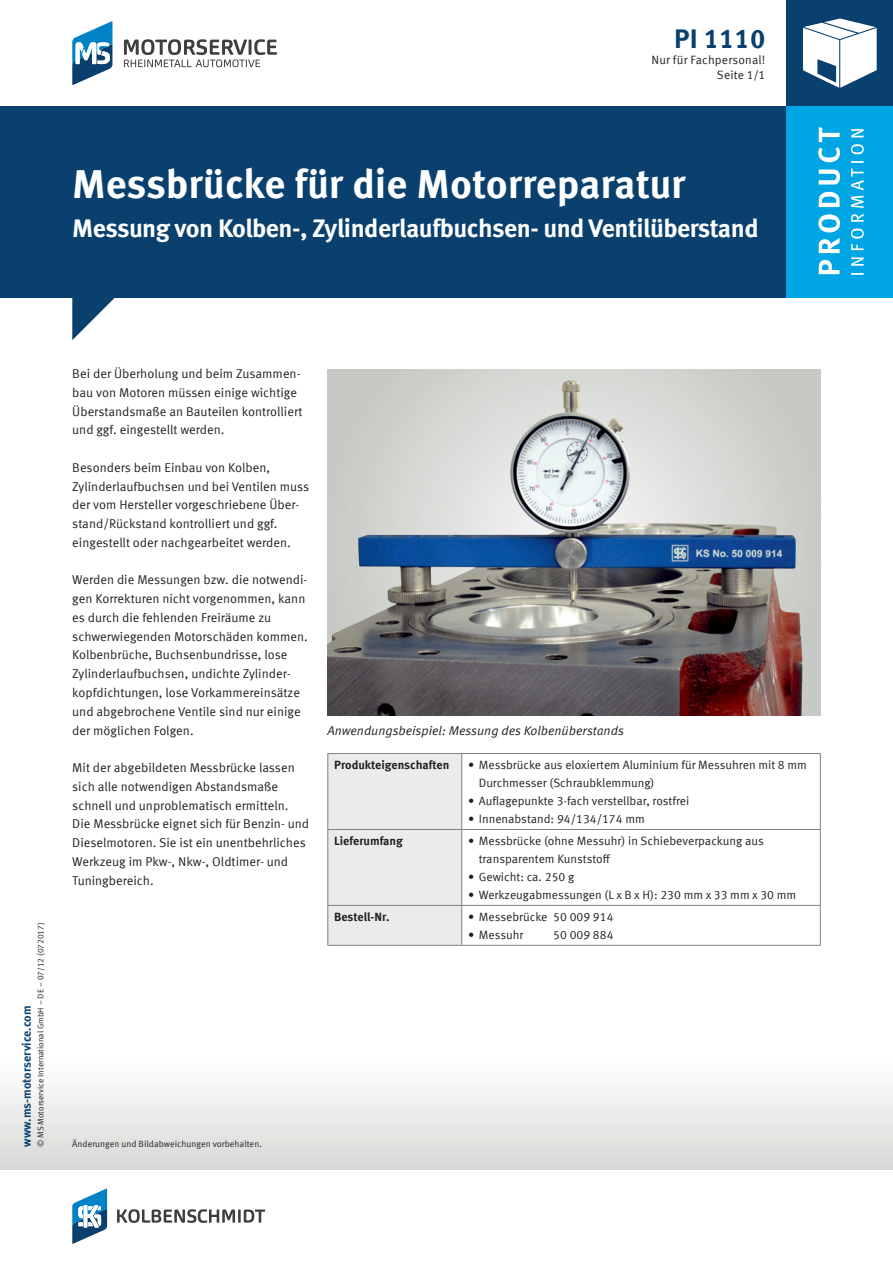
<style>
.page{position:relative;width:893px;height:1263px;background:#fff}
.page>*{position:absolute;margin:0;border:0;box-sizing:border-box;transform-origin:0 0}
.t1{font:700 40.5px "Meta Offc Pro";letter-spacing:-.005em;color:#fff}
.t2{font:700 27px "Meta Offc Pro";color:#09406e}
.t3{font:700 25.5px "Meta Offc Pro";letter-spacing:-.02em;color:#fff}
.t4{font:12.75px/18.8px "Meta Offc Pro Norm";color:#231f20}
.t5{font:12.75px "Meta Offc Pro Norm Ita";color:#231f20}
.t6{font:12px/18px "Meta Offc Pro Norm";color:#231f20}
.t7{font:700 12px "Meta Offc Pro";color:#231f20}
.t8{font:700 12px "Meta Offc Pro";color:#09406e}
.t9{font:9px "Meta Offc Pro Norm";color:#231f20}
.t10{font:8.25px "Meta Offc Pro Norm";color:#231f20}
</style>
<div class="page">
<div style="left:0;top:1054px;width:893px;height:115px;background:linear-gradient(to bottom,#fff,#d8d9d6)"></div>
<div style="left:0;top:106px;width:893px;height:192px;background:#09406e"></div>
<svg style="left:72px;top:298px;width:43px;height:42px"></svg>
<div style="left:787px;top:0;width:106px;height:106px;background:#09406e"></div>
<svg style="left:803px;top:19px;width:74px;height:69px"></svg>
<div style="left:787px;top:106px;width:106px;height:192px;background:#00a6e4"></div>
<svg style="left:851px;top:129px;width:13px;height:146px"></svg>
<svg style="left:818px;top:127px;width:22px;height:147px"></svg>
<svg style="left:124px;top:39px;width:153px;height:28px"></svg>
<svg style="left:72px;top:21px;width:40px;height:64px"></svg>
<svg style="left:117px;top:1209px;width:148px;height:14px"></svg>
<svg style="left:72px;top:1188px;width:35px;height:56px"></svg>
<img style="left:327px;top:369px;width:494px;height:347px">
<div style="left:328px;top:754px;width:133px;height:191px;background:#ebecea"></div>
<svg style="left:462px;top:754px;width:358px;height:191px"></svg>
<hr style="left:462px;top:753px;width:359px;height:1px;background:#808083">
<hr style="left:327px;top:829px;width:135px;height:1px;background:#808083">
<hr style="left:462px;top:829px;width:359px;height:1px;background:#808083">
<hr style="left:327px;top:905px;width:135px;height:1px;background:#808083">
<hr style="left:462px;top:905px;width:359px;height:1px;background:#808083">
<hr style="left:462px;top:945px;width:359px;height:1px;background:#808083">
<hr style="left:820px;top:754px;width:1px;height:75px;background:#808083">
<hr style="left:820px;top:830px;width:1px;height:75px;background:#808083">
<hr style="left:820px;top:906px;width:1px;height:39px;background:#808083">
<hr style="left:327px;top:753px;width:135px;height:1px;background:#808083">
<hr style="left:327px;top:754px;width:1px;height:75px;background:#808083">
<hr style="left:461px;top:754px;width:1px;height:75px;background:#808083">
<hr style="left:327px;top:830px;width:1px;height:75px;background:#808083">
<hr style="left:461px;top:830px;width:1px;height:75px;background:#808083">
<hr style="left:327px;top:906px;width:1px;height:39px;background:#808083">
<hr style="left:461px;top:906px;width:1px;height:39px;background:#808083">
<hr style="left:327px;top:945px;width:135px;height:1px;background:#808083">
<h2 class="t2" style="left:674px;top:18px;width:93px">PI 1110</h2>
<p class="t6" style="left:717px;top:65px;width:50px">Seite 1/1</p>
<p class="t6" style="left:651px;top:50px;width:115px">Nur für Fachpersonal!</p>
<h1 class="t1" style="left:72px;top:152px;width:615px">Messbrücke für die Motorreparatur</h1>
<h3 class="t3" style="left:72px;top:208px;width:688px">Messung von Kolben-, Zylinderlaufbuchsen- und Ventilüberstand</h3>
<p class="t10" style="left:34px;top:1147px;width:226px;rotate:-90deg">© MS Motorservice International GmbH – DE – 07/12 (072017)</p>
<p class="t8" style="left:17px;top:1147px;width:143px;rotate:-90deg">www.ms-motorservice.com</p>
<p class="t4" style="left:72px;top:363px;width:232px">Bei der Überholung und beim Zusammen&shy;bau von Motoren müssen einige wichtige Überstandsmaße an Bauteilen kontrolliert und ggf. eingestellt werden.</p>
<p class="t4" style="left:72px;top:457px;width:239px">Besonders beim Einbau von Kolben, Zylinderlaufbuchsen und bei Ventilen muss der vom Hersteller vorgeschriebene Über&shy;stand/Rückstand kontrolliert und ggf. eingestellt oder nachgearbeitet werden.</p>
<p class="t4" style="left:72px;top:570px;width:237px">Werden die Messungen bzw. die notwendi&shy;gen Korrekturen nicht vorgenommen, kann es durch die fehlenden Freiräume zu schwerwiegenden Motorschäden kommen.<br>Kolbenbrüche, Buchsenbundrisse, lose Zylinderlaufbuchsen, undichte Zylinder&shy;kopfdichtungen, lose Vorkammereinsätze und abgebrochene Ventile sind nur einige der möglichen Folgen.</p>
<p class="t4" style="left:72px;top:757px;width:238px">Mit der abgebildeten Messbrücke lassen sich alle notwendigen Abstandsmaße schnell und unproblematisch ermitteln.<br>Die Messbrücke eignet sich für Benzin- und Dieselmotoren. Sie ist ein unentbehrliches Werkzeug im Pkw-, Nkw-, Oldtimer- und Tuningbereich.</p>
<p class="t5" style="left:327px;top:720px;width:298px">Anwendungsbeispiel: Messung des Kolbenüberstands</p>
<p class="t7" style="left:334px;top:755px;width:117px">Produkteigenschaften</p>
<p class="t6" style="left:479px;top:755px;width:330px;text-indent:-11px">• Messbrücke aus eloxiertem Aluminium für Messuhren mit 8 mm<br>Durchmesser (Schraubklemmung)</p>
<p class="t6" style="left:468px;top:791px;width:223px">• Auflagepunkte 3-fach verstellbar, rostfrei</p>
<p class="t6" style="left:468px;top:809px;width:178px">• Innenabstand: 94/134/174 mm</p>
<p class="t7" style="left:334px;top:831px;width:70px">Lieferumfang</p>
<p class="t6" style="left:479px;top:831px;width:286px;text-indent:-11px">• Messbrücke (ohne Messuhr) in Schiebeverpackung aus transparentem Kunststoff</p>
<p class="t6" style="left:468px;top:867px;width:108px">• Gewicht: ca. 250 g</p>
<p class="t6" style="left:468px;top:885px;width:330px">• Werkzeugabmessungen (L x B x H): 230 mm x 33 mm x 30 mm</p>
<p class="t7" style="left:334px;top:907px;width:57px">Bestell-Nr.</p>
<p class="t6" style="left:468px;top:907px;width:147px">• Messebrücke 50 009 914</p>
<p class="t6" style="left:468px;top:925px;width:57px">• Messuhr</p>
<p class="t6" style="left:553px;top:925px;width:62px">50 009 884</p>
<p class="t9" style="left:72px;top:1137px;width:191px">Änderungen und Bildabweichungen vorbehalten.</p>
</div>
